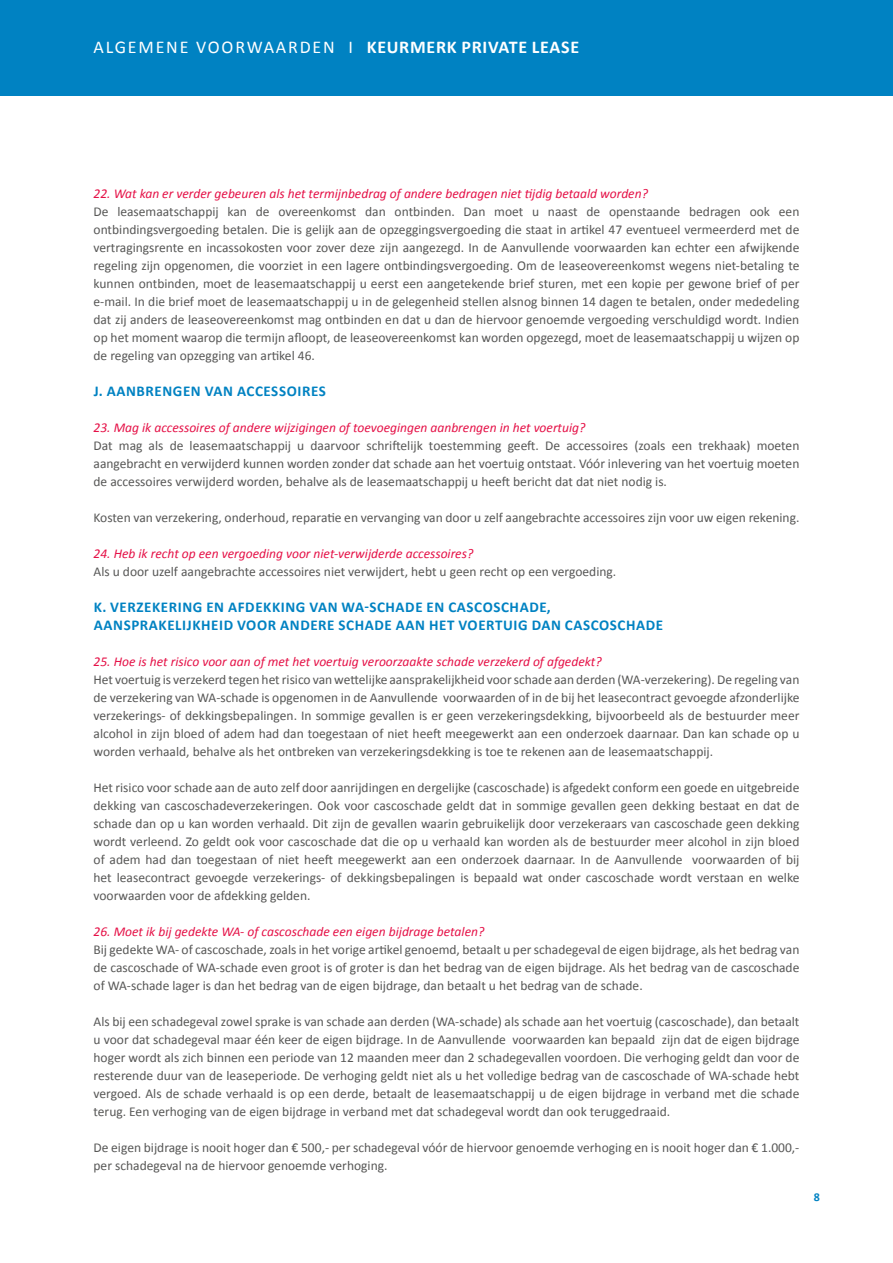
<style>
.page{position:relative;width:893px;height:1263px;background:#fff}
.page>*{position:absolute;margin:0;border:0;box-sizing:border-box;transform-origin:0 0}
.t1{font:18px "Calibri";letter-spacing:.1em;color:#fff}
.t2{font:700 15px/18px "Calibri";letter-spacing:.04em;color:#0082c2}
.t3{font:13.5px/18px "Calibri";color:#575756;text-align:justify}
.t4{font:italic 13.5px "Calibri";color:#e51147}
.t5{font:700 12px "Calibri";color:#0082c2}
.s1{font-weight:700}
</style>
<div class="page">
<div style="left:0;top:0;width:893px;height:96px;background:#0082c2"></div>
<h1 class="t1" style="left:94px;top:36px;width:487px">ALGEMENE VOORWAARDEN I <span class="s1">KEURMERK PRIVATE LEASE</span></h1>
<p class="t4" style="left:94px;top:185px;width:556px">22. Wat kan er verder gebeuren als het termijnbedrag of andere bedragen niet tijdig betaald worden?</p>
<p class="t3" style="left:94px;top:202px;width:707px">De leasemaatschappij kan de overeenkomst dan ontbinden. Dan moet u naast de openstaande bedragen ook een ontbindingsvergoeding betalen. Die is gelijk aan de opzeggingsvergoeding die staat in artikel 47 eventueel vermeerderd met de vertragingsrente en incassokosten voor zover deze zijn aangezegd. In de Aanvullende voorwaarden kan echter een afwijkende regeling zijn opgenomen, die voorziet in een lagere ontbindingsvergoeding. Om de leaseovereenkomst wegens niet-betaling te kunnen ontbinden, moet de leasemaatschappij u eerst een aangetekende brief sturen, met een kopie per gewone brief of per e-mail. In die brief moet de leasemaatschappij u in de gelegenheid stellen alsnog binnen 14 dagen te betalen, onder mededeling dat zij anders de leaseovereenkomst mag ontbinden en dat u dan de hiervoor genoemde vergoeding verschuldigd wordt. Indien op het moment waarop die termijn afloopt, de leaseovereenkomst kan worden opgezegd, moet de leasemaatschappij u wijzen op de regeling van opzegging van artikel 46.</p>
<p class="t2" style="left:94px;top:381px;width:234px">J. AANBRENGEN VAN ACCESSOIRES</p>
<p class="t4" style="left:94px;top:419px;width:493px">23. Mag ik accessoires of andere wijzigingen of toevoegingen aanbrengen in het voertuig?</p>
<p class="t3" style="left:94px;top:436px;width:707px">Dat mag als de leasemaatschappij u daarvoor schriftelijk toestemming geeft. De accessoires (zoals een trekhaak) moeten aangebracht en verwijderd kunnen worden zonder dat schade aan het voertuig ontstaat. Vóór inlevering van het voertuig moeten de accessoires verwijderd worden, behalve als de leasemaatschappij u heeft bericht dat dat niet nodig is.</p>
<p class="t3" style="left:94px;top:508px;width:707px">Kosten van verzekering, onderhoud, reparatie en vervanging van door u zelf aangebrachte accessoires zijn voor uw eigen rekening.</p>
<p class="t4" style="left:94px;top:545px;width:381px">24. Heb ik recht op een vergoeding voor niet-verwijderde accessoires?</p>
<p class="t3" style="left:94px;top:562px;width:524px">Als u door uzelf aangebrachte accessoires niet verwijdert, hebt u geen recht op een vergoeding.</p>
<p class="t2" style="left:94px;top:597px;width:571px">K. VERZEKERING EN AFDEKKING VAN WA-SCHADE EN CASCOSCHADE,<br>AANSPRAKELIJKHEID VOOR ANDERE SCHADE AAN HET VOERTUIG DAN CASCOSCHADE</p>
<p class="t4" style="left:94px;top:653px;width:510px">25. Hoe is het risico voor aan of met het voertuig veroorzaakte schade verzekerd of afgedekt?</p>
<p class="t3" style="left:94px;top:670px;width:707px">Het voertuig is verzekerd tegen het risico van wettelijke aansprakelijkheid voor schade aan derden (WA-verzekering). De regeling van de verzekering van WA-schade is opgenomen in de Aanvullende voorwaarden of in de bij het leasecontract gevoegde afzonderlijke verzekerings- of dekkingsbepalingen. In sommige gevallen is er geen verzekeringsdekking, bijvoorbeeld als de bestuurder meer alcohol in zijn bloed of adem had dan toegestaan of niet heeft meegewerkt aan een onderzoek daarnaar. Dan kan schade op u worden verhaald, behalve als het ontbreken van verzekeringsdekking is toe te rekenen aan de leasemaatschappij.</p>
<p class="t3" style="left:94px;top:778px;width:707px">Het risico voor schade aan de auto zelf door aanrijdingen en dergelijke (cascoschade) is afgedekt conform een goede en uitgebreide dekking van cascoschadeverzekeringen. Ook voor cascoschade geldt dat in sommige gevallen geen dekking bestaat en dat de schade dan op u kan worden verhaald. Dit zijn de gevallen waarin gebruikelijk door verzekeraars van cascoschade geen dekking wordt verleend. Zo geldt ook voor cascoschade dat die op u verhaald kan worden als de bestuurder meer alcohol in zijn bloed of adem had dan toegestaan of niet heeft meegewerkt aan een onderzoek daarnaar. In de Aanvullende voorwaarden of bij het leasecontract gevoegde verzekerings- of dekkingsbepalingen is bepaald wat onder cascoschade wordt verstaan en welke voorwaarden voor de afdekking gelden.</p>
<p class="t4" style="left:94px;top:923px;width:392px">26. Moet ik bij gedekte WA- of cascoschade een eigen bijdrage betalen?</p>
<p class="t3" style="left:94px;top:940px;width:707px">Bij gedekte WA- of cascoschade, zoals in het vorige artikel genoemd, betaalt u per schadegeval de eigen bijdrage, als het bedrag van de cascoschade of WA-schade even groot is of groter is dan het bedrag van de eigen bijdrage. Als het bedrag van de cascoschade of WA-schade lager is dan het bedrag van de eigen bijdrage, dan betaalt u het bedrag van de schade.</p>
<p class="t3" style="left:94px;top:1012px;width:707px">Als bij een schadegeval zowel sprake is van schade aan derden (WA-schade) als schade aan het voertuig (cascoschade), dan betaalt u voor dat schadegeval maar één keer de eigen bijdrage. In de Aanvullende voorwaarden kan bepaald zijn dat de eigen bijdrage hoger wordt als zich binnen een periode van 12 maanden meer dan 2 schadegevallen voordoen. Die verhoging geldt dan voor de resterende duur van de leaseperiode. De verhoging geldt niet als u het volledige bedrag van de cascoschade of WA-schade hebt vergoed. Als de schade verhaald is op een derde, betaalt de leasemaatschappij u de eigen bijdrage in verband met die schade terug. Een verhoging van de eigen bijdrage in verband met dat schadegeval wordt dan ook teruggedraaid.</p>
<p class="t3" style="left:94px;top:1138px;width:707px">De eigen bijdrage is nooit hoger dan € 500,- per schadegeval vóór de hiervoor genoemde verhoging en is nooit hoger dan € 1.000,- per schadegeval na de hiervoor genoemde verhoging.</p>
<p class="t5" style="left:814px;top:1189px;width:8px">8</p>
</div>
